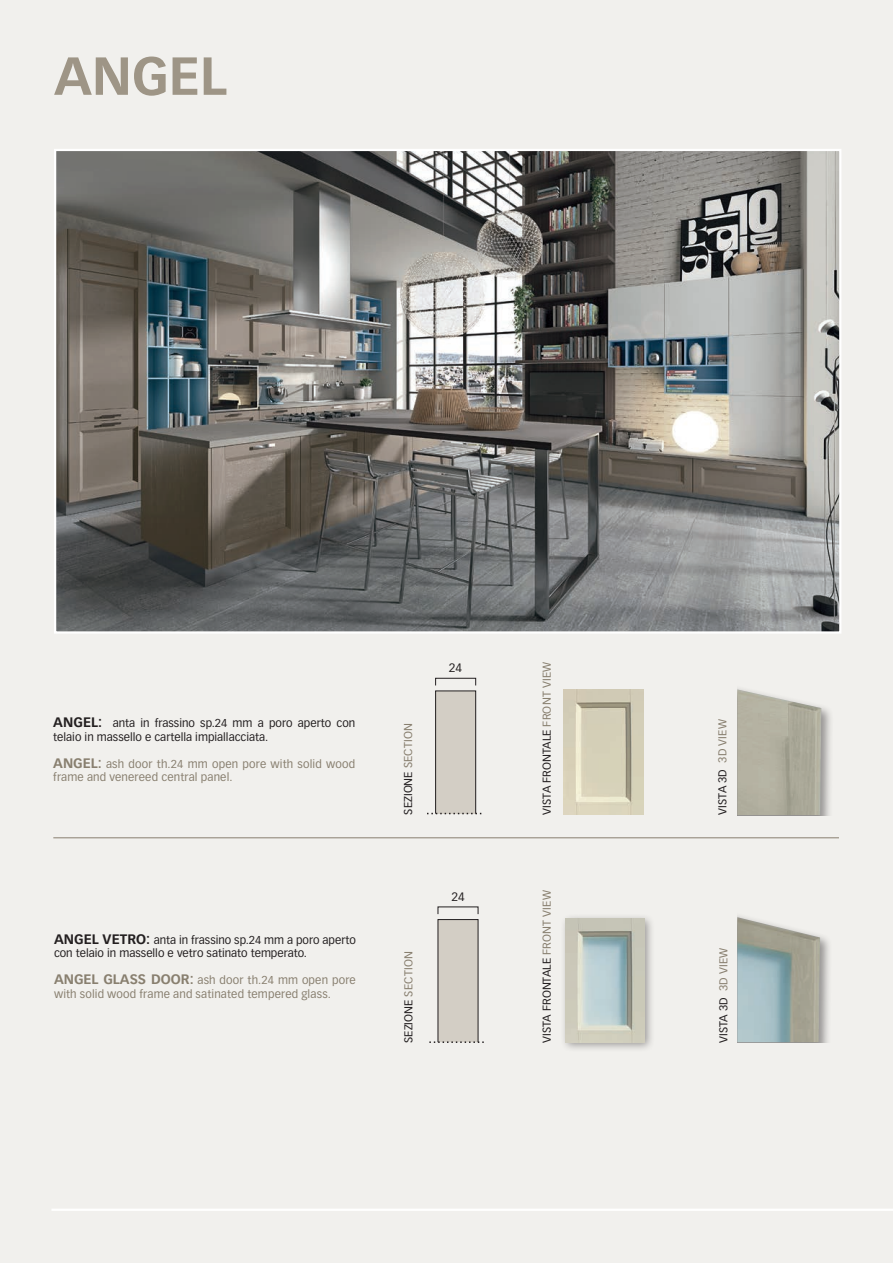
<style>
.page{position:relative;width:893px;height:1263px;background:#f1f0ed}
.page>*{position:absolute;margin:0;border:0;box-sizing:border-box;transform-origin:0 0}
.t1{font:700 52.5px "Vectora LT Std";color:#9e9586}
.t2{font:12px "Vectora LH";color:#231f20}
.t3{font:11.25px/13.5px "Vectora LH";color:#231f20}
.t4{font:11.25px/13.5px "Vectora LH";letter-spacing:.015em;color:#887f6f}
.s1{font-family:"Vectora LT Std";font-weight:700;font-size:13.5px}
.s2{color:#887f6f}
</style>
<div class="page">
<img style="left:57px;top:152px;width:781px;height:479px">
<hr style="left:51px;top:1208px;width:842px;height:3px;background:#fff">
<hr style="left:53px;top:837px;width:786px;height:1px;background:#887f6f">
<div style="left:438px;top:919px;width:40px;height:123px;background:#d3cec5"></div>
<svg style="left:429px;top:1041px;width:55px;height:2px"></svg>
<div style="left:737px;top:907px;width:95px;height:135px;background:#231f20;opacity:.45"></div>
<img style="left:737px;top:917px;width:83px;height:125px">
<div style="left:561px;top:913px;width:94px;height:140px;background:#231f20;opacity:.43"></div>
<img style="left:566px;top:919px;width:79px;height:123px">
<div style="left:436px;top:691px;width:40px;height:122px;background:#d3cec5"></div>
<div style="left:435px;top:691px;width:41px;height:123px;border:1px solid #231f20"></div>
<svg style="left:427px;top:813px;width:55px;height:1px"></svg>
<div style="left:435px;top:678px;width:41px;height:8px;border:1px solid #231f20"></div>
<div style="left:737px;top:676px;width:97px;height:139px;background:#231f20;opacity:.45"></div>
<img style="left:737px;top:689px;width:84px;height:126px">
<img style="left:564px;top:690px;width:79px;height:124px">
<h1 class="t1" style="left:54px;top:44px;width:175px">ANGEL</h1>
<p class="t3" style="left:53px;top:717px;width:303px"><span class="s1">ANGEL:</span> anta in frassino sp.24 mm a poro aperto con telaio in massello e cartella impiallacciata.</p>
<p class="t4" style="left:53px;top:757px;width:303px"><span class="s1">ANGEL:</span> ash door th.24 mm open pore with solid wood frame and venereed central panel.</p>
<p class="t3" style="left:54px;top:933px;width:303px"><span class="s1">ANGEL VETRO:</span> anta in frassino sp.24 mm a poro aperto con telaio in massello e vetro satinato temperato.</p>
<p class="t4" style="left:54px;top:974px;width:303px"><span class="s1">ANGEL GLASS DOOR:</span> ash door th.24 mm open pore with solid wood frame and satinated tempered glass.</p>
<p class="t3" style="left:540px;top:814px;width:154px;rotate:-90deg">VISTA FRONTALE <span class="s2">FRONT VIEW</span></p>
<p class="t2" style="left:449px;top:661px;width:15px">24</p>
<p class="t3" style="left:402px;top:814px;width:93px;rotate:-90deg">SEZIONE <span class="s2">SECTION</span></p>
<p class="t3" style="left:716px;top:814px;width:97px;rotate:-90deg">VISTA 3D <span class="s2">3D VIEW</span></p>
<p class="t3" style="left:540px;top:1043px;width:154px;rotate:-90deg">VISTA FRONTALE <span class="s2">FRONT VIEW</span></p>
<p class="t2" style="left:451px;top:890px;width:15px">24</p>
<p class="t3" style="left:402px;top:1043px;width:93px;rotate:-90deg">SEZIONE <span class="s2">SECTION</span></p>
<p class="t3" style="left:717px;top:1043px;width:97px;rotate:-90deg">VISTA 3D <span class="s2">3D VIEW</span></p>
</div>
